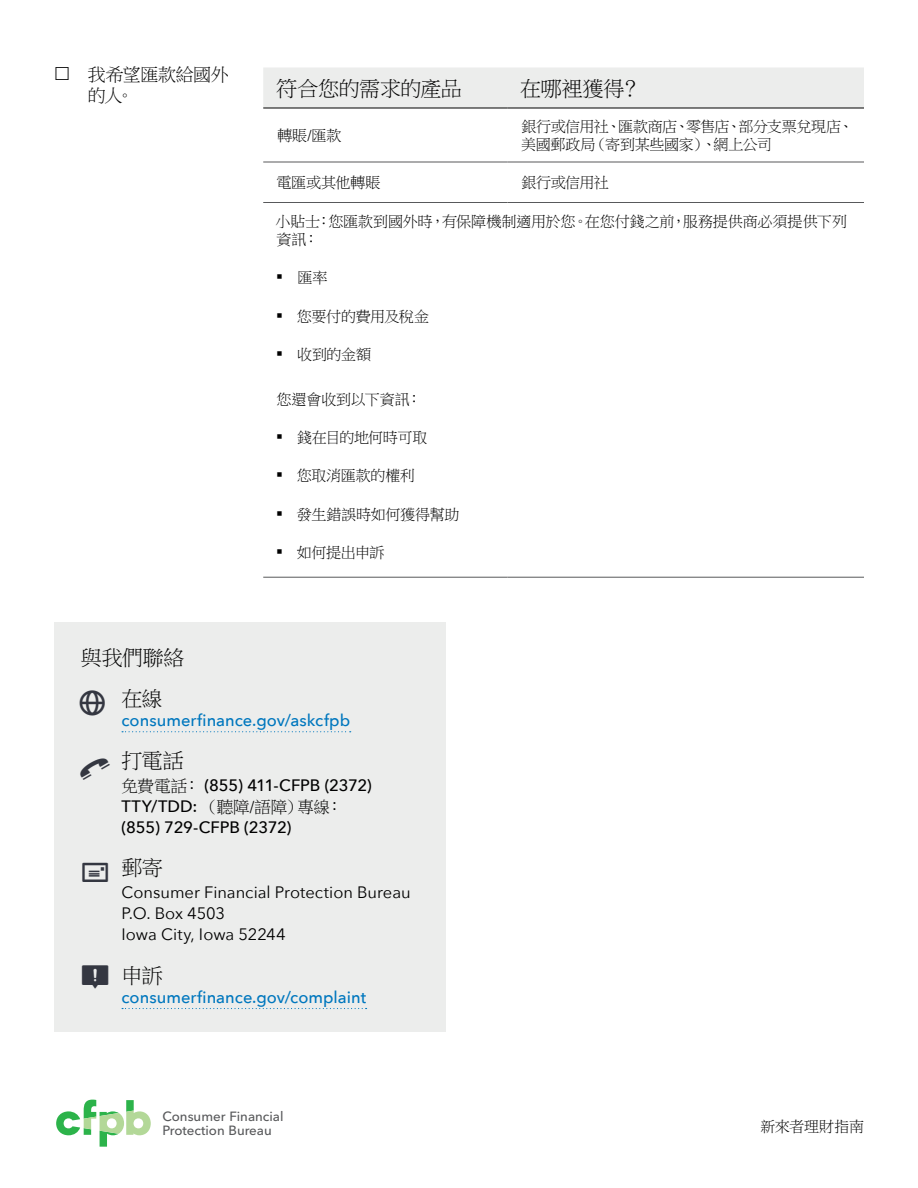
<style>
.page{position:relative;width:918px;height:1188px;background:#fff}
.page>*{position:absolute;margin:0;border:0;box-sizing:border-box;transform-origin:0 0}
.t1{font:21px/41.2px "P Ming Li U";letter-spacing:-.02em;color:#000}
.t2{font:18px/21px "P Ming Li U";letter-spacing:-.025em;color:#000}
.t3{font:16.5px/21px "Avenir Next";color:#000}
.t4{font:500 16.5px "Avenir Next";color:#0077be}
.t5{font:500 16.5px "Avenir Next";letter-spacing:-.01em;color:#000}
.t6{font:16.5px "P Ming Li U";color:#000}
.t7{font:15px/18px "P Ming Li U";letter-spacing:-.015em;color:#000}
.t8{font:15px "P Ming Li U";letter-spacing:-.035em;color:#000}
.t9{font:500 13.35px/13.5px "Avenir Next";color:#58595b}
.s1{font-family:"P Ming Li U";font-weight:400}
.s2{font-family:"Avenir Next";font-weight:500}
</style>
<div class="page">
<svg style="left:56px;top:1100px;width:95px;height:47px"></svg>
<div style="left:263px;top:68px;width:601px;height:40px;background:#ecedec"></div>
<svg style="left:263px;top:161px;width:601px;height:416px"></svg>
<hr style="left:263px;top:108px;width:245px;height:1px;background:#000">
<hr style="left:508px;top:108px;width:356px;height:1px;background:#000">
<hr style="left:263px;top:162px;width:245px;height:1px;background:#58595b">
<hr style="left:508px;top:162px;width:356px;height:1px;background:#58595b">
<hr style="left:263px;top:202px;width:245px;height:1px;background:#58595b">
<hr style="left:508px;top:202px;width:356px;height:1px;background:#58595b">
<hr style="left:263px;top:577px;width:245px;height:1px;background:#58595b">
<hr style="left:508px;top:577px;width:356px;height:1px;background:#58595b">
<div style="left:54px;top:623px;width:392px;height:409px;background:#ecedec"></div>
<svg style="left:122px;top:731px;width:229px;height:1px"></svg>
<svg style="left:122px;top:1008px;width:245px;height:1px"></svg>
<p class="t2" style="left:88px;top:64px;width:143px">我希望匯款給國外的人。</p>
<h1 class="t1" style="left:276px;top:68px;width:187px">符合您的需求的產品</h1>
<h1 class="t1" style="left:520px;top:68px;width:123px">在哪裡獲得？</h1>
<p class="t7" style="left:277px;top:127px;width:66px">轉賬/匯款</p>
<p class="t7" style="left:521px;top:118px;width:334px">銀行或信用社、匯款商店、零售店、部分支票兌現店、美國郵政局（寄到某些國家）、網上公司</p>
<p class="t7" style="left:276px;top:174px;width:106px">電匯或其他轉賬</p>
<p class="t7" style="left:521px;top:174px;width:89px">銀行或信用社</p>
<p class="t7" style="left:276px;top:213px;width:573px">小貼士：您匯款到國外時，有保障機制適用於您。在您付錢之前，服務提供商必須提供下列資訊：</p>
<p class="t7" style="left:276px;top:269px;width:53px">▪ 匯率</p>
<p class="t7" style="left:276px;top:307px;width:154px">▪ 您要付的費用及稅金</p>
<p class="t7" style="left:276px;top:345px;width:96px">▪ 收到的金額</p>
<p class="t7" style="left:277px;top:390px;width:147px">您還會收到以下資訊：</p>
<p class="t8" style="left:276px;top:430px;width:153px">▪ 錢在目的地何時可取</p>
<p class="t7" style="left:276px;top:467px;width:140px">▪ 您取消匯款的權利</p>
<p class="t7" style="left:276px;top:505px;width:185px">▪ 發生錯誤時如何獲得幫助</p>
<p class="t7" style="left:276px;top:543px;width:110px">▪ 如何提出申訴</p>
<h1 class="t1" style="left:121px;top:637px;width:64px;text-indent:-41px">與我們聯絡在線</h1>
<p class="t4" style="left:122px;top:706px;width:230px">consumerfinance.gov/askcfpb</p>
<h1 class="t1" style="left:122px;top:740px;width:64px">打電話</h1>
<p class="t5" style="left:122px;top:771px;width:252px"><span class="s1">免費電話：</span> (855) 411-CFPB (2372)</p>
<p class="t6" style="left:122px;top:799px;width:223px"><span class="s2">TTY/TDD:</span> （聽障/語障）專線：</p>
<p class="t5" style="left:122px;top:813px;width:171px">(855) 729-CFPB (2372)</p>
<h1 class="t1" style="left:121px;top:847px;width:43px">郵寄</h1>
<p class="t3" style="left:122px;top:881px;width:291px">Consumer Financial Protection Bureau<br>P.O. Box 4503<br>Iowa City, Iowa 52244</p>
<h1 class="t1" style="left:122px;top:955px;width:43px">申訴</h1>
<p class="t4" style="left:122px;top:983px;width:246px">consumerfinance.gov/complaint</p>
<p class="t9" style="left:163px;top:1109px;width:123px">Consumer Financial<br>Protection Bureau</p>
<p class="t7" style="left:761px;top:1117px;width:105px">新來者理財指南</p>
</div>
